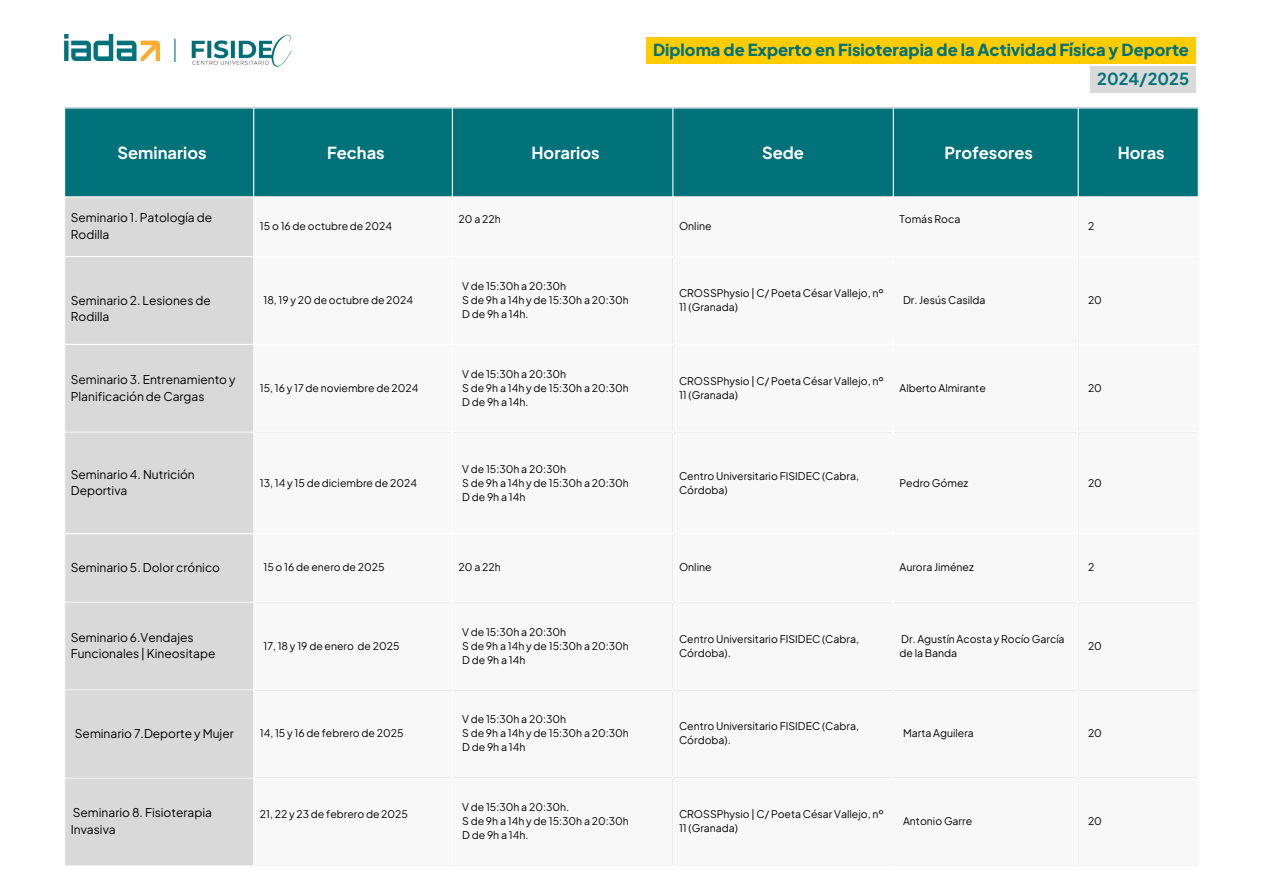
<style>
.page{position:relative;width:1263px;height:894px;background:#fff}
.page>*{position:absolute;margin:0;border:0;box-sizing:border-box;transform-origin:0 0}
.t1{font:800 16.5px "Plus Jakarta Sans";color:#01727a}
.t2{font:700 16.5px "Plus Jakarta Sans";color:#fff}
.t3{font:700 16.5px "Plus Jakarta Sans";color:#01727a}
.t4{font:12px/16.6px "Plus Jakarta Sans";color:#000}
.t5{font:10.5px/14px "Plus Jakarta Sans";color:#000}
.t6{font:10.5px "Plus Jakarta Sans";letter-spacing:.085em;color:#000}
</style>
<div class="page">
<div style="left:65px;top:108px;width:1133px;height:88px;background:#01727a"></div>
<div style="left:65px;top:197px;width:188px;height:667px;background:#d9d9d9"></div>
<svg style="left:255px;top:432px;width:942px;height:259px"></svg>
<hr style="left:253px;top:108px;width:1px;height:756px;background:#fff">
<hr style="left:452px;top:108px;width:1px;height:756px;background:#fff">
<hr style="left:672px;top:108px;width:1px;height:756px;background:#fff">
<hr style="left:893px;top:108px;width:1px;height:756px;background:#fff">
<hr style="left:1078px;top:108px;width:1px;height:756px;background:#fff">
<hr style="left:64px;top:256px;width:1135px;height:1px;background:#fff">
<hr style="left:64px;top:344px;width:1135px;height:1px;background:#fff">
<hr style="left:64px;top:431px;width:1135px;height:1px;background:#fff">
<hr style="left:64px;top:533px;width:1135px;height:1px;background:#fff">
<hr style="left:64px;top:601px;width:1135px;height:1px;background:#fff">
<hr style="left:64px;top:689px;width:1135px;height:1px;background:#fff">
<hr style="left:64px;top:777px;width:1135px;height:1px;background:#fff">
<img style="left:64px;top:34px;width:96px;height:26px">
<img style="left:183px;top:34px;width:116px;height:74px">
<div style="left:646px;top:37px;width:550px;height:27px;background:#ffcb01"></div>
<div style="left:1090px;top:66px;width:106px;height:27px;background:#d9d9d9"></div>
<svg style="left:174px;top:39px;width:1px;height:23px"></svg>
<p class="t1" style="left:653px;top:39px;width:537px">Diploma de Experto en Fisioterapia de la Actividad Física y Deporte</p>
<p class="t3" style="left:1097px;top:68px;width:93px">2024/2025</p>
<p class="t2" style="left:118px;top:142px;width:91px">Seminarios</p>
<h1 class="t2" style="left:327px;top:142px;width:59px">Fechas</h1>
<p class="t2" style="left:531px;top:142px;width:70px">Horarios</p>
<p class="t2" style="left:762px;top:142px;width:43px">Sede</p>
<p class="t2" style="left:944px;top:142px;width:90px">Profesores</p>
<p class="t2" style="left:1118px;top:142px;width:49px">Horas</p>
<p class="t4" style="left:71px;top:209px;width:143px">Seminario 1. Patología de<br>Rodilla</p>
<p class="t5" style="left:260px;top:219px;width:134px">15 o 16 de octubre de 2024</p>
<p class="t5" style="left:459px;top:212px;width:44px">20 a 22h</p>
<p class="t5" style="left:679px;top:219px;width:34px">Online</p>
<p class="t5" style="left:899px;top:212px;width:62px">Tomás Roca</p>
<p class="t5" style="left:1088px;top:219px;width:8px">2</p>
<p class="t4" style="left:71px;top:291px;width:142px">Seminario 2. Lesiones de<br>Rodilla</p>
<p class="t5" style="left:263px;top:292px;width:151px">18, 19 y 20 de octubre de 2024</p>
<p class="t5" style="left:462px;top:278px;width:106px">V de 15:30h a 20:30h</p>
<p class="t5" style="left:462px;top:292px;width:168px">S de 9h a 14h y de 15:30h a 20:30h</p>
<p class="t5" style="left:462px;top:306px;width:68px">D de 9h a 14h.</p>
<p class="t5" style="left:679px;top:285px;width:206px">CROSSPhysio | C/ Poeta César Vallejo, nº<br>11 (Granada)</p>
<p class="t5" style="left:903px;top:292px;width:84px">Dr. Jesús Casilda</p>
<p class="t5" style="left:1088px;top:292px;width:15px">20</p>
<p class="t4" style="left:71px;top:370px;width:166px">Seminario 3. Entrenamiento y<br>Planificación de Cargas</p>
<p class="t5" style="left:260px;top:380px;width:160px">15, 16 y 17 de noviembre de 2024</p>
<p class="t5" style="left:462px;top:366px;width:106px">V de 15:30h a 20:30h</p>
<p class="t5" style="left:462px;top:380px;width:168px">S de 9h a 14h y de 15:30h a 20:30h</p>
<p class="t5" style="left:462px;top:394px;width:68px">D de 9h a 14h.</p>
<p class="t5" style="left:679px;top:373px;width:206px">CROSSPhysio | C/ Poeta César Vallejo, nº<br>11 (Granada)</p>
<p class="t5" style="left:899px;top:380px;width:88px">Alberto Almirante</p>
<p class="t5" style="left:1088px;top:380px;width:15px">20</p>
<p class="t4" style="left:71px;top:465px;width:126px">Seminario 4. Nutrición<br>Deportiva</p>
<p class="t5" style="left:260px;top:475px;width:159px">13, 14 y 15 de diciembre de 2024</p>
<p class="t5" style="left:462px;top:461px;width:106px">V de 15:30h a 20:30h</p>
<p class="t5" style="left:462px;top:475px;width:168px">S de 9h a 14h y de 15:30h a 20:30h</p>
<p class="t6" style="left:462px;top:489px;width:65px">Dde9ha14h</p>
<p class="t5" style="left:679px;top:468px;width:181px">Centro Universitario FISIDEC (Cabra,<br>Córdoba)</p>
<p class="t5" style="left:899px;top:475px;width:70px">Pedro Gómez</p>
<p class="t5" style="left:1088px;top:475px;width:15px">20</p>
<p class="t4" style="left:71px;top:558px;width:151px">Seminario 5. Dolor crónico</p>
<p class="t5" style="left:263px;top:560px;width:123px">15 o 16 de enero de 2025</p>
<p class="t5" style="left:459px;top:560px;width:44px">20 a 22h</p>
<p class="t5" style="left:679px;top:560px;width:34px">Online</p>
<p class="t5" style="left:899px;top:560px;width:76px">Aurora Jiménez</p>
<p class="t5" style="left:1088px;top:560px;width:8px">2</p>
<p class="t4" style="left:71px;top:628px;width:146px">Seminario 6.Vendajes<br>Funcionales | Kineositape</p>
<p class="t5" style="left:263px;top:638px;width:138px">17, 18 y 19 de enero de 2025</p>
<p class="t4" style="left:75px;top:724px;width:160px">Seminario 7.Deporte y Mujer</p>
<p class="t5" style="left:260px;top:726px;width:145px">14, 15 y 16 de febrero de 2025</p>
<p class="t4" style="left:71px;top:803px;width:143px">Seminario 8. Fisioterapia<br>Invasiva</p>
<p class="t5" style="left:260px;top:806px;width:150px">21, 22 y 23 de febrero de 2025</p>
<p class="t5" style="left:462px;top:624px;width:106px">V de 15:30h a 20:30h</p>
<p class="t5" style="left:462px;top:638px;width:168px">S de 9h a 14h y de 15:30h a 20:30h</p>
<p class="t6" style="left:462px;top:652px;width:65px">Dde9ha14h</p>
<p class="t5" style="left:462px;top:712px;width:106px">V de 15:30h a 20:30h</p>
<p class="t5" style="left:462px;top:726px;width:168px">S de 9h a 14h y de 15:30h a 20:30h</p>
<p class="t6" style="left:462px;top:740px;width:65px">Dde9ha14h</p>
<p class="t5" style="left:462px;top:799px;width:109px">V de 15:30h a 20:30h.</p>
<p class="t5" style="left:462px;top:813px;width:168px">S de 9h a 14h y de 15:30h a 20:30h</p>
<p class="t5" style="left:462px;top:827px;width:68px">D de 9h a 14h.</p>
<p class="t5" style="left:679px;top:631px;width:181px">Centro Universitario FISIDEC (Cabra,<br>Córdoba).</p>
<p class="t5" style="left:899px;top:631px;width:166px">Dr. Agustín Acosta y Rocío García de la Banda</p>
<p class="t5" style="left:1088px;top:638px;width:15px">20</p>
<p class="t5" style="left:679px;top:719px;width:181px">Centro Universitario FISIDEC (Cabra,<br>Córdoba).</p>
<p class="t5" style="left:903px;top:726px;width:72px">Marta Aguilera</p>
<p class="t5" style="left:1088px;top:726px;width:15px">20</p>
<p class="t5" style="left:679px;top:806px;width:206px">CROSSPhysio | C/ Poeta César Vallejo, nº<br>11 (Granada)</p>
<p class="t5" style="left:903px;top:813px;width:71px">Antonio Garre</p>
<p class="t5" style="left:1088px;top:813px;width:15px">20</p>
</div>
